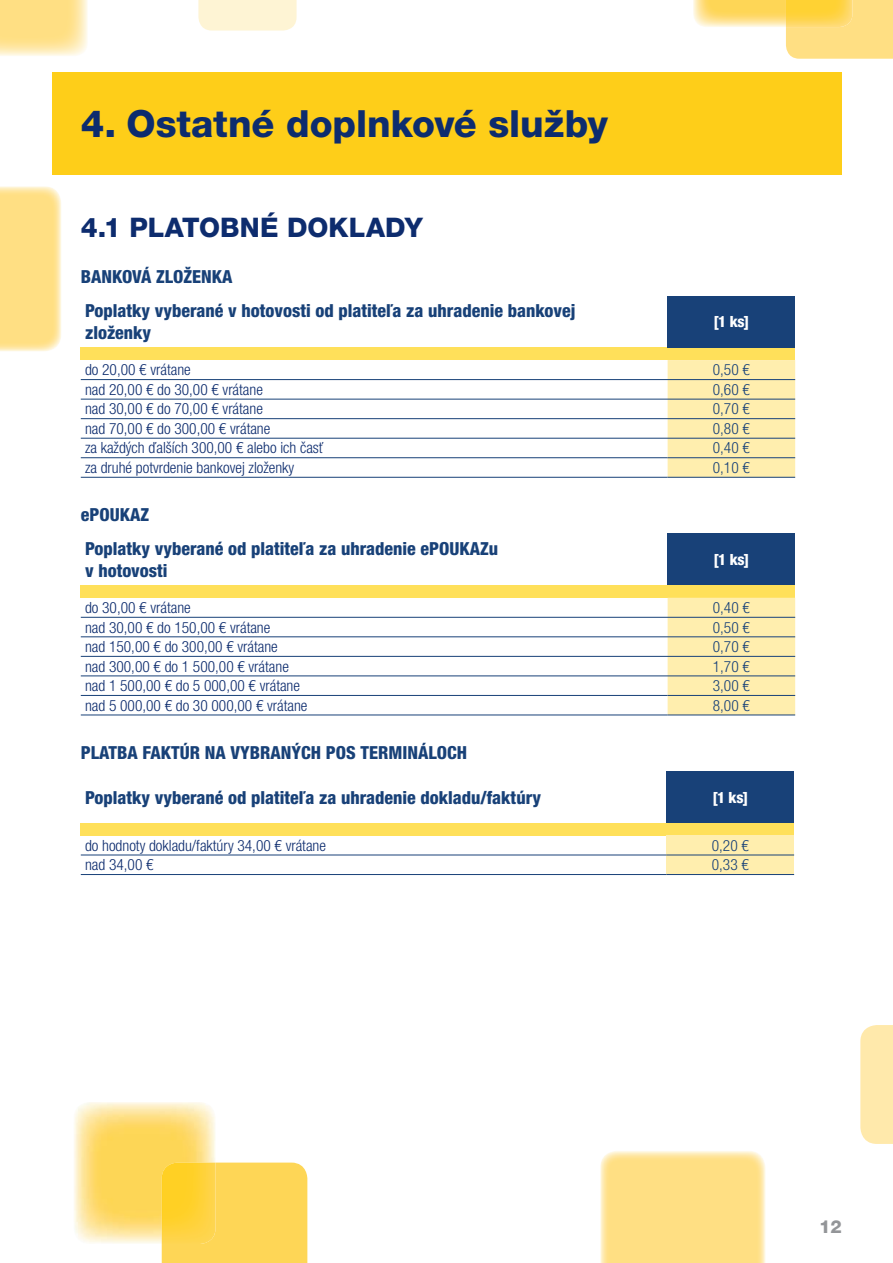
<style>
.page{position:relative;width:893px;height:1263px;background:#fff}
.page>*{position:absolute;margin:0;border:0;box-sizing:border-box;transform-origin:0 0}
.t1{font:800 37.5px "Helvetica Neue LT Pro";color:#0d2c6e}
.t2{font:800 27px "Helvetica Neue LT Pro";color:#0d2c6e}
.t3{font:800 condensed 18px/34.3px "Helvetica Neue LT Pro";color:#184178}
.t4{font:800 18px "Helvetica Neue LT Pro";color:#939598}
.t5{font:300 condensed 15.45px "Helvetica Neue LT Pro";color:#0d2c6e}
.t6{font:300 condensed 15.45px "Helvetica Neue LT Pro";color:#184178}
.t7{font:800 condensed 15.45px "Helvetica Neue LT Pro";color:#fff}
</style>
<div class="page">
<img style="left:600px;top:1151px;width:165px;height:112px">
<div style="left:860px;top:1025px;width:33px;height:119px;background:#ffe9ab"></div>
<div style="left:162px;top:1162px;width:145px;height:101px;background:#fed656"></div>
<img style="left:74px;top:1102px;width:141px;height:142px">
<img style="left:162px;top:1162px;width:54px;height:82px">
<div style="left:52px;top:72px;width:790px;height:102px;background:#fece19"></div>
<img style="left:693px;top:0;width:93px;height:27px">
<img style="left:0;top:0;width:88px;height:56px">
<svg style="left:786px;top:0;width:107px;height:59px;background:#fedc74"></svg>
<div style="left:198px;top:0;width:99px;height:31px;background:#fef4d4"></div>
<img style="left:0;top:186px;width:61px;height:165px">
<svg style="left:81px;top:296px;width:587px;height:181px"></svg>
<div style="left:81px;top:347px;width:714px;height:13px;background:#ffe05a"></div>
<div style="left:668px;top:360px;width:127px;height:117px;background:#ffeeae"></div>
<hr style="left:81px;top:379px;width:714px;height:1px;background:#184178">
<hr style="left:81px;top:399px;width:714px;height:1px;background:#184178">
<hr style="left:81px;top:418px;width:714px;height:1px;background:#184178">
<hr style="left:81px;top:438px;width:714px;height:1px;background:#184178">
<hr style="left:81px;top:457px;width:587px;height:1px;background:#184178">
<hr style="left:81px;top:477px;width:587px;height:1px;background:#184178">
<hr style="left:668px;top:457px;width:127px;height:1px;background:#184178">
<hr style="left:668px;top:477px;width:127px;height:1px;background:#184178">
<div style="left:668px;top:296px;width:127px;height:51px;background:#184178"></div>
<svg style="left:81px;top:534px;width:587px;height:181px"></svg>
<div style="left:81px;top:585px;width:714px;height:13px;background:#ffe05a"></div>
<div style="left:668px;top:598px;width:127px;height:117px;background:#ffeeae"></div>
<hr style="left:81px;top:617px;width:714px;height:1px;background:#184178">
<hr style="left:81px;top:636px;width:714px;height:1px;background:#184178">
<hr style="left:81px;top:656px;width:714px;height:1px;background:#184178">
<hr style="left:81px;top:675px;width:714px;height:1px;background:#184178">
<hr style="left:81px;top:695px;width:587px;height:1px;background:#184178">
<hr style="left:81px;top:715px;width:587px;height:1px;background:#184178">
<hr style="left:668px;top:695px;width:127px;height:1px;background:#184178">
<hr style="left:668px;top:715px;width:127px;height:1px;background:#184178">
<div style="left:668px;top:534px;width:127px;height:51px;background:#184178"></div>
<svg style="left:81px;top:835px;width:585px;height:20px"></svg>
<div style="left:81px;top:823px;width:713px;height:12px;background:#ffe05a"></div>
<div style="left:666px;top:835px;width:128px;height:39px;background:#ffeeae"></div>
<hr style="left:81px;top:855px;width:585px;height:1px;background:#184178">
<hr style="left:81px;top:874px;width:585px;height:1px;background:#184178">
<hr style="left:666px;top:855px;width:128px;height:1px;background:#184178">
<hr style="left:666px;top:874px;width:128px;height:1px;background:#184178">
<div style="left:666px;top:772px;width:128px;height:51px;background:#184178"></div>
<h1 class="t1" style="left:81px;top:110px;width:529px">4. Ostatné doplnkové služby</h1>
<h2 class="t2" style="left:81px;top:217px;width:343px">4.1 PLATOBNÉ DOKLADY</h2>
<p class="t3" style="left:81px;top:261px;width:496px">BANKOVÁ ZLOŽENKA<br>Poplatky vyberané v hotovosti od platiteľa za uhradenie bankovej</p>
<p class="t3" style="left:85px;top:317px;width:68px">zloženky</p>
<p class="t7" style="left:713px;top:316px;width:37px">[1 ks]</p>
<p class="t5" style="left:85px;top:364px;width:107px">do 20,00 € vrátane</p>
<p class="t6" style="left:713px;top:364px;width:39px">0,50 €</p>
<p class="t5" style="left:85px;top:384px;width:179px">nad 20,00 € do 30,00 € vrátane</p>
<p class="t6" style="left:713px;top:384px;width:39px">0,60 €</p>
<p class="t5" style="left:85px;top:403px;width:179px">nad 30,00 € do 70,00 € vrátane</p>
<p class="t6" style="left:713px;top:403px;width:39px">0,70 €</p>
<p class="t5" style="left:85px;top:423px;width:187px">nad 70,00 € do 300,00 € vrátane</p>
<p class="t6" style="left:713px;top:423px;width:39px">0,80 €</p>
<p class="t5" style="left:85px;top:442px;width:240px">za každých ďalších 300,00 € alebo ich časť</p>
<p class="t6" style="left:713px;top:442px;width:39px">0,40 €</p>
<p class="t5" style="left:85px;top:462px;width:211px">za druhé potvrdenie bankovej zloženky</p>
<p class="t6" style="left:713px;top:462px;width:39px">0,10 €</p>
<p class="t3" style="left:81px;top:499px;width:419px">ePOUKAZ<br>Poplatky vyberané od platiteľa za uhradenie ePOUKAZu</p>
<p class="t3" style="left:85px;top:555px;width:84px">v hotovosti</p>
<p class="t7" style="left:713px;top:554px;width:37px">[1 ks]</p>
<p class="t5" style="left:85px;top:602px;width:107px">do 30,00 € vrátane</p>
<p class="t6" style="left:713px;top:602px;width:39px">0,40 €</p>
<p class="t5" style="left:85px;top:621px;width:187px">nad 30,00 € do 150,00 € vrátane</p>
<p class="t6" style="left:713px;top:621px;width:39px">0,50 €</p>
<p class="t5" style="left:85px;top:641px;width:194px">nad 150,00 € do 300,00 € vrátane</p>
<p class="t6" style="left:713px;top:641px;width:39px">0,70 €</p>
<p class="t5" style="left:85px;top:660px;width:205px">nad 300,00 € do 1 500,00 € vrátane</p>
<p class="t6" style="left:713px;top:660px;width:39px">1,70 €</p>
<p class="t5" style="left:85px;top:680px;width:217px">nad 1 500,00 € do 5 000,00 € vrátane</p>
<p class="t6" style="left:713px;top:680px;width:39px">3,00 €</p>
<p class="t5" style="left:85px;top:700px;width:224px">nad 5 000,00 € do 30 000,00 € vrátane</p>
<p class="t6" style="left:713px;top:700px;width:39px">8,00 €</p>
<p class="t3" style="left:81px;top:737px;width:388px">PLATBA FAKTÚR NA VYBRANÝCH POS TERMINÁLOCH</p>
<p class="t3" style="left:85px;top:782px;width:457px">Poplatky vyberané od platiteľa za uhradenie dokladu/faktúry</p>
<p class="t7" style="left:712px;top:792px;width:37px">[1 ks]</p>
<p class="t5" style="left:85px;top:840px;width:242px">do hodnoty dokladu/faktúry 34,00 € vrátane</p>
<p class="t6" style="left:712px;top:840px;width:39px">0,20 €</p>
<p class="t5" style="left:85px;top:859px;width:70px">nad 34,00 €</p>
<p class="t6" style="left:712px;top:859px;width:39px">0,33 €</p>
<p class="t4" style="left:819px;top:1220px;width:24px">12</p>
</div>
